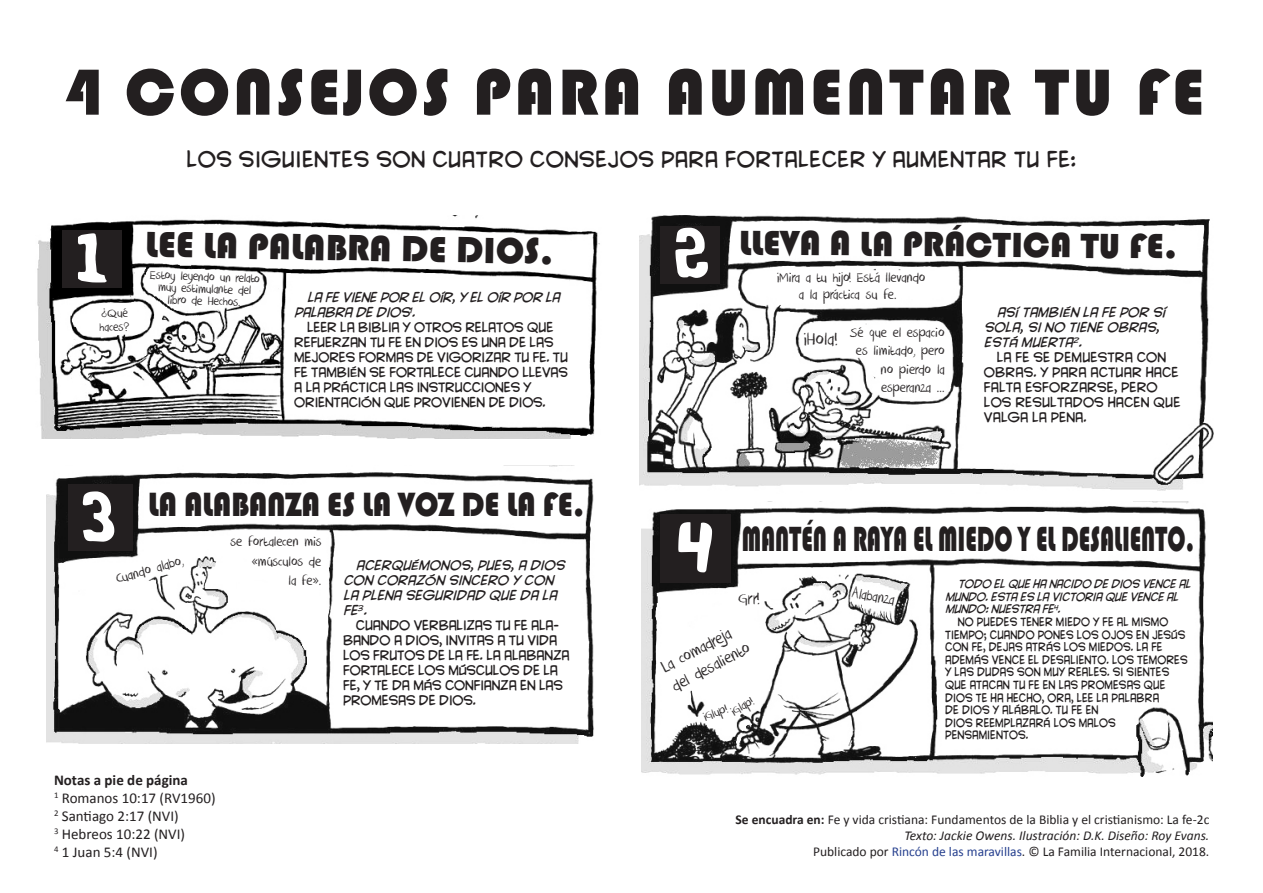
<style>
.page{position:relative;width:1263px;height:893px;background:#fff}
.page>*{position:absolute;margin:0;border:0;box-sizing:border-box;transform-origin:0 0}
.t1{font:67.5px "Bauhaus 93";letter-spacing:.05em;color:#231f20}
.t2{font:55.05px "Whatafont";color:#fff}
.t3{font:37.5px "Bauhaus 93";color:#231f20}
.t4{font:36px "Bauhaus 93";letter-spacing:-.005em;color:#231f20;scale:.67 1}
.t5{font:36px "Bauhaus 93";letter-spacing:-.005em;color:#231f20}
.t6{font:34.65px "Bauhaus 93";letter-spacing:-.01em;color:#231f20;scale:.91 1}
.t7{font:19.5px "CC Yada Yada Yada Int";letter-spacing:.02em;color:#231f20}
.t8{font:19.5px "DK Crayon Crumble";color:#231f20}
.t9{font:18px/21.6px "DK Crayon Crumble";color:#231f20}
.t10{font:16.5px "DK Crayon Crumble";color:#231f20;scale:.91 1}
.t11{font:15px/18.6px "DK Crayon Crumble";color:#231f20;text-align:right}
.t12{font:15px/18px "Calibri";color:#231f20}
.t13{font:13.5px/16.2px "Calibri";color:#231f20;text-align:right}
.t14{font:13.5px/12px "DK Crayon Crumble";color:#231f20}
.t15{font:12px/15px "CC Yada Yada Yada Int";letter-spacing:-.02em;color:#231f20}
.t16{font:italic 12px/15px "CC Yada Yada Yada Int";letter-spacing:-.02em;color:#231f20}
.t17{font:12px/15px "CC Yada Yada Yada Int";color:#231f20}
.t18{font:10.5px "CC Yada Yada Yada Int";color:#231f20;scale:.91 1}
.t19{font:italic 10.5px "CC Yada Yada Yada Int";color:#231f20;scale:.95 1}
.s1{font-weight:700}
.s2{font-style:italic}
.s3{color:#253f8e}
</style>
<div class="page">
<img style="left:37px;top:216px;width:563px;height:223px">
<img style="left:640px;top:215px;width:573px;height:276px">
<img style="left:47px;top:466px;width:547px;height:278px">
<img style="left:641px;top:502px;width:571px;height:274px">
<div style="left:63px;top:230px;width:59px;height:58px;background:#231f20"></div>
<div style="left:68px;top:484px;width:65px;height:67px;background:#231f20"></div>
<div style="left:660px;top:226px;width:59px;height:58px;background:#231f20"></div>
<div style="left:660px;top:514px;width:70px;height:69px;background:#231f20"></div>
<h1 class="t1" style="left:63px;top:54px;width:1143px">4 CONSEJOS PARA AUMENTAR TU FE</h1>
<h3 class="t7" style="left:186px;top:149px;width:892px">LOS SIGUIENTES SON CUATRO CONSEJOS PARA FORTALECER Y AUMENTAR TU FE:</h3>
<h2 class="t2" style="left:77px;top:227px;width:31px">1</h2>
<p class="t14" style="left:99px;top:307px;width:32px;line-height:13.5px">¿Qué haces?</p>
<h3 class="t5" style="left:739px;top:224px;width:440px">LLEVA A LA PRÁCTICA TU FE.</h3>
<h2 class="t2" style="left:675px;top:222px;width:36px">2</h2>
<h3 class="t3" style="left:146px;top:223px;width:410px;rotate:1deg">LEE LA PALABRA DE DIOS.</h3>
<p class="t16" style="left:294px;top:291px;width:271px;text-indent:13px">LAFEVIENEPOR EL OÍR,YEL OÍR POR LA<br>PALABRADED IOS<sup>1</sup>.</p>
<p class="t15" style="left:294px;top:321px;width:275px;text-indent:13px">LEER LA BIBLIA Y OTROS RELATOS QUE REFUERZAN TU FE EN DIOS ES UNA DE LAS MEJORES FORMAS DE VIGORIZAR TU FE. TU FE TAMBIÉN SE FORTALECE CUANDO LLEVAS A LA PRÁCTICA LAS INSTRUCCIONES Y ORIENTACIÓN QUE PROVIENEN DE DIOS.</p>
<p class="t14" style="left:150px;top:269px;width:112px;text-align:center;rotate:2deg">Estoy leyendo un relato muy estimulante del libro de Hechos.</p>
<p class="t11" style="left:777px;top:270px;width:150px;line-height:16.5px;text-align:center">¡Mira a tu hijo! Está llevando a la práctica su fe.</p>
<p class="t11" style="left:850px;top:323px;width:96px">Sé que el espacio es limitado, pero no pierdo la esperanza ...</p>
<p class="t16" style="left:984px;top:306px;width:183px;text-indent:13px">ASÍ TAMBIÉN LA FEPOR SÍ<br>SOLA,SINO TIENEOBRAS,<br>ESTÁ MUERTA<sup>2</sup>.</p>
<p class="t17" style="left:984px;top:351px;width:198px;text-indent:13px">LA FE SE DEMUESTRA CON<br>OBRAS. Y PARA ACTUAR HACE<br>FALTA ESFORZARSE, PERO<br>LOS RESULTADOS HACEN QUE<br>VALGA LA PENA.</p>
<h3 class="t8" style="left:803px;top:328px;width:36px">¡Hola!</h3>
<h2 class="t2" style="left:83px;top:486px;width:35px">3</h2>
<h3 class="t6" style="left:148px;top:485px;width:481px">LA ALABANZA ES LA VOZ DE LA FE.</h3>
<p class="t11" style="left:230px;top:533px;width:93px;line-height:19.5px">se fortalecen mis «músculos de</p>
<p class="t11" style="left:113px;top:571px;width:71px;rotate:-16deg">Cuando alabo,</p>
<p class="t16" style="left:343px;top:559px;width:227px;text-indent:13px">ACERQUÉMONOS,PUES,A D IOS<br>CON CORAZÓN SINCERO Y CON<br>LA PLENA SEGURIDAD QUEDA LA<br>FE<sup>3</sup>.</p>
<p class="t15" style="left:343px;top:619px;width:228px;text-indent:13px">CUANDO VERBALIZAS TU FE ALA-<br>BANDO A DIOS, INVITAS A TU VIDA<br>LOS FRUTOS DE LA FE. LA ALABANZA<br>FORTALECE LOS MÚSCULOS DE LA<br>FE, Y TE DA MÁS CONFIANZA EN LAS<br>PROMESAS DE DIOS.</p>
<p class="t11" style="left:289px;top:572px;width:34px">la fe».</p>
<p class="t12" style="left:54px;top:771px;width:163px"><span class="s1">Notas a pie de página<br></span><sup>1</sup> Romanos 10:17 (RV1960)<br><sup>2</sup> Santiago 2:17 (NVI)<br><sup>3</sup> Hebreos 10:22 (NVI)<br><sup>4</sup> 1 Juan 5:4 (NVI)</p>
<h3 class="t4" style="left:742px;top:519px;width:677px">MANTÉN A RAYA EL MIEDO Y EL DESALIENTO.</h3>
<p class="t19" style="left:958px;top:578px;width:248px">TODO EL QUEHANACIDO DED IOS VENCEAL</p>
<p class="t19" style="left:945px;top:591px;width:249px">MUNDO.ESTAES LAVICTORIAQUEVENCEAL</p>
<p class="t19" style="left:945px;top:604px;width:126px">MUNDO:NUESTRAFE<sup>4</sup>.</p>
<p class="t18" style="left:958px;top:616px;width:233px">NO PUEDES TENER MIEDO Y FE AL MISMO</p>
<p class="t18" style="left:945px;top:629px;width:266px">TIEMPO; CUANDO PONES LOS OJOS EN JESÚS</p>
<p class="t18" style="left:945px;top:641px;width:241px">CON FE, DEJAS ATRÁS LOS MIEDOS. LA FE</p>
<p class="t18" style="left:945px;top:654px;width:268px">ADEMÁS VENCE EL DESALIENTO. LOS TEMORES</p>
<p class="t18" style="left:945px;top:667px;width:248px">Y LAS DUDAS SON MUY REALES. SI SIENTES</p>
<p class="t18" style="left:945px;top:679px;width:244px">QUE ATACAN TU FE EN LAS PROMESAS QUE</p>
<p class="t18" style="left:945px;top:692px;width:237px">DIOS TE HA HECHO, ORA, LEE LA PALABRA</p>
<p class="t18" style="left:945px;top:704px;width:170px">DE DIOS Y ALÁBALO. TU FE EN</p>
<p class="t18" style="left:945px;top:717px;width:189px">DIOS REEMPLAZARÁ LOS MALOS</p>
<p class="t18" style="left:945px;top:730px;width:93px">PENSAMIENTOS.</p>
<h2 class="t2" style="left:678px;top:516px;width:37px">4</h2>
<h3 class="t9" style="left:738px;top:588px;width:24px">Grr!</h3>
<h3 class="t10" style="left:854px;top:583px;width:49px;rotate:10deg">Alabanza</h3>
<h3 class="t9" style="left:658px;top:659px;width:88px;rotate:-28deg">La comadreja del desaliento</h3>
<p class="t14" style="left:702px;top:712px;width:27px;rotate:-20deg">¡Glup!</p>
<p class="t14" style="left:729px;top:708px;width:26px;rotate:-30deg">¡Glap!</p>
<p class="t13" style="left:735px;top:811px;width:475px"><span class="s1">Se encuadra en:</span> Fe y vida cristiana: Fundamentos de la Biblia y el cristianismo: La fe-2c<br><span class="s2">Texto: Jackie Owens. Ilustración: D.K. Diseño: Roy Evans.<br></span>Publicado por <span class="s3">Rincón de las maravillas</span>. © La Familia Internacional, 2018.</p>
</div>
